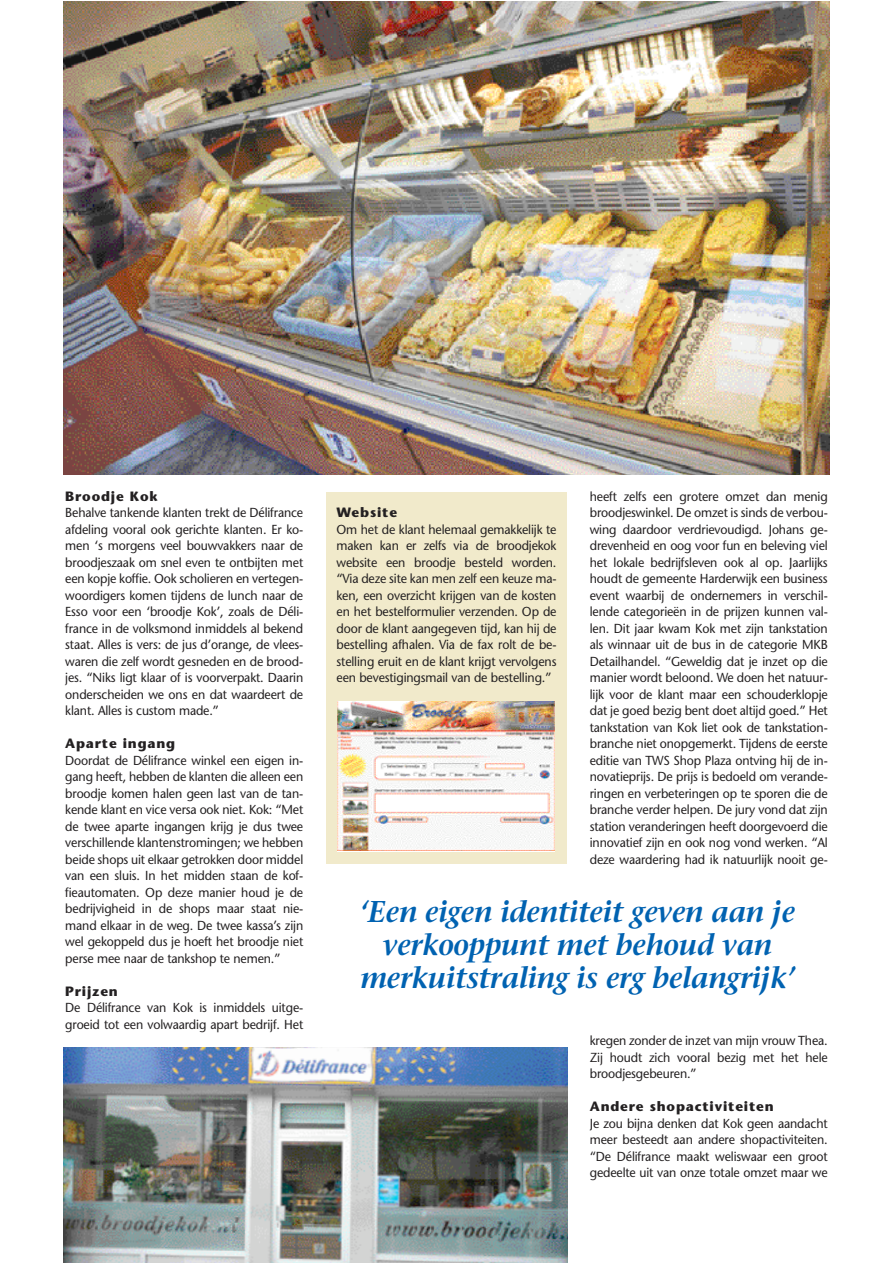
<style>
.page{position:relative;width:893px;height:1263px;background:#fff}
.page>*{position:absolute;margin:0;border:0;box-sizing:border-box;transform-origin:0 0}
.t1{font:italic 600 30px/33px "Stone Serif";letter-spacing:-.01em;color:#0062b1;text-align:center;scale:.95 1}
.t2{font:700 13.5px "Stone Sans";letter-spacing:.065em;color:#232021}
.t3{font:13.05px/16.5px "Stone Sans";letter-spacing:-.01em;color:#232021;text-align:justify;scale:.95 1}
</style>
<div class="page">
<img style="left:64px;top:1px;width:765px;height:473px">
<img style="left:64px;top:1048px;width:503px;height:215px">
<div style="left:326px;top:493px;width:241px;height:371px;background:#f1eacb"></div>
<img style="left:337px;top:701px;width:217px;height:149px">
<p class="t2" style="left:65px;top:491px;width:94px">Broodje Kok</p>
<p class="t3" style="left:65px;top:506px;width:252px">Behalve tankende klanten trekt de Délifrance afdeling vooral ook gerichte klanten. Er ko&shy;men ‘s morgens veel bouwvakkers naar de broodjeszaak om snel even te ontbijten met een kopje koffie. Ook scholieren en vertegen&shy;woordigers komen tijdens de lunch naar de Esso voor een ‘broodje Kok’, zoals de Déli&shy;france in de volksmond inmiddels al bekend staat. Alles is vers: de jus d’orange, de vlees&shy;waren die zelf wordt gesneden en de brood&shy;jes. “Niks ligt klaar of is voorverpakt. Daarin onderscheiden we ons en dat waardeert de klant. Alles is custom made.”</p>
<p class="t2" style="left:65px;top:739px;width:111px">Aparte ingang</p>
<p class="t3" style="left:65px;top:754px;width:252px">Doordat de Délifrance winkel een eigen in&shy;gang heeft, hebben de klanten die alleen een broodje komen halen geen last van de tan&shy;kende klant en vice versa ook niet. Kok: “Met de twee aparte ingangen krijg je dus twee verschillende klantenstromingen; we hebben beide shops uit elkaar getrokken door middel van een sluis. In het midden staan de kof&shy;fieautomaten. Op deze manier houd je de bedrijvigheid in de shops maar staat nie&shy;mand elkaar in de weg. De twee kassa’s zijn wel gekoppeld dus je hoeft het broodje niet perse mee naar de tankshop te nemen.”</p>
<p class="t2" style="left:65px;top:986px;width:54px">Prijzen</p>
<p class="t3" style="left:65px;top:1001px;width:252px">De Délifrance van Kok is inmiddels uitge&shy;groeid tot een volwaardig apart bedrijf. Het</p>
<p class="t2" style="left:336px;top:508px;width:62px">Website</p>
<p class="t3" style="left:336px;top:523px;width:233px">Om het de klant helemaal gemakkelijk te maken kan er zelfs via de broodjekok website een broodje besteld worden. “Via deze site kan men zelf een keuze ma&shy;ken, een overzicht krijgen van de kosten en het bestelformulier verzenden. Op de door de klant aangegeven tijd, kan hij de bestelling afhalen. Via de fax rolt de be&shy;stelling eruit en de klant krijgt vervolgens een bevestigingsmail van de bestelling.”</p>
<p class="t3" style="left:590px;top:490px;width:252px">heeft zelfs een grotere omzet dan menig broodjeswinkel. De omzet is sinds de verbou&shy;wing daardoor verdrievoudigd. Johans ge&shy;drevenheid en oog voor fun en beleving viel het lokale bedrijfsleven ook al op. Jaarlijks houdt de gemeente Harderwijk een business event waarbij de ondernemers in verschil&shy;lende categorieën in de prijzen kunnen val&shy;len. Dit jaar kwam Kok met zijn tankstation als winnaar uit de bus in de categorie MKB Detailhandel. “Geweldig dat je inzet op die manier wordt beloond. We doen het natuur&shy;lijk voor de klant maar een schouderklopje dat je goed bezig bent doet altijd goed.” Het tankstation van Kok liet ook de tankstation&shy;branche niet onopgemerkt. Tijdens de eerste editie van TWS Shop Plaza ontving hij de in&shy;novatieprijs. De prijs is bedoeld om verande&shy;ringen en verbeteringen op te sporen die de branche verder helpen. De jury vond dat zijn station veranderingen heeft doorgevoerd die innovatief zijn en ook nog vond werken. “Al deze waardering had ik natuurlijk nooit ge-</p>
<h1 class="t1" style="left:360px;top:898px;width:460px">‘Een eigen identiteit geven aan je verkooppunt met behoud van merkuitstraling is erg belangrijk’</h1>
<p class="t3" style="left:590px;top:1034px;width:252px">kregen zonder de inzet van mijn vrouw Thea.<br>Zij houdt zich vooral bezig met het hele broodjesgebeuren.”</p>
<p class="t2" style="left:590px;top:1102px;width:185px">Andere shopactiviteiten</p>
<p class="t3" style="left:590px;top:1117px;width:252px">Je zou bijna denken dat Kok geen aandacht meer besteedt aan andere shopactiviteiten. “De Délifrance maakt weliswaar een groot gedeelte uit van onze totale omzet maar we</p>
</div>
